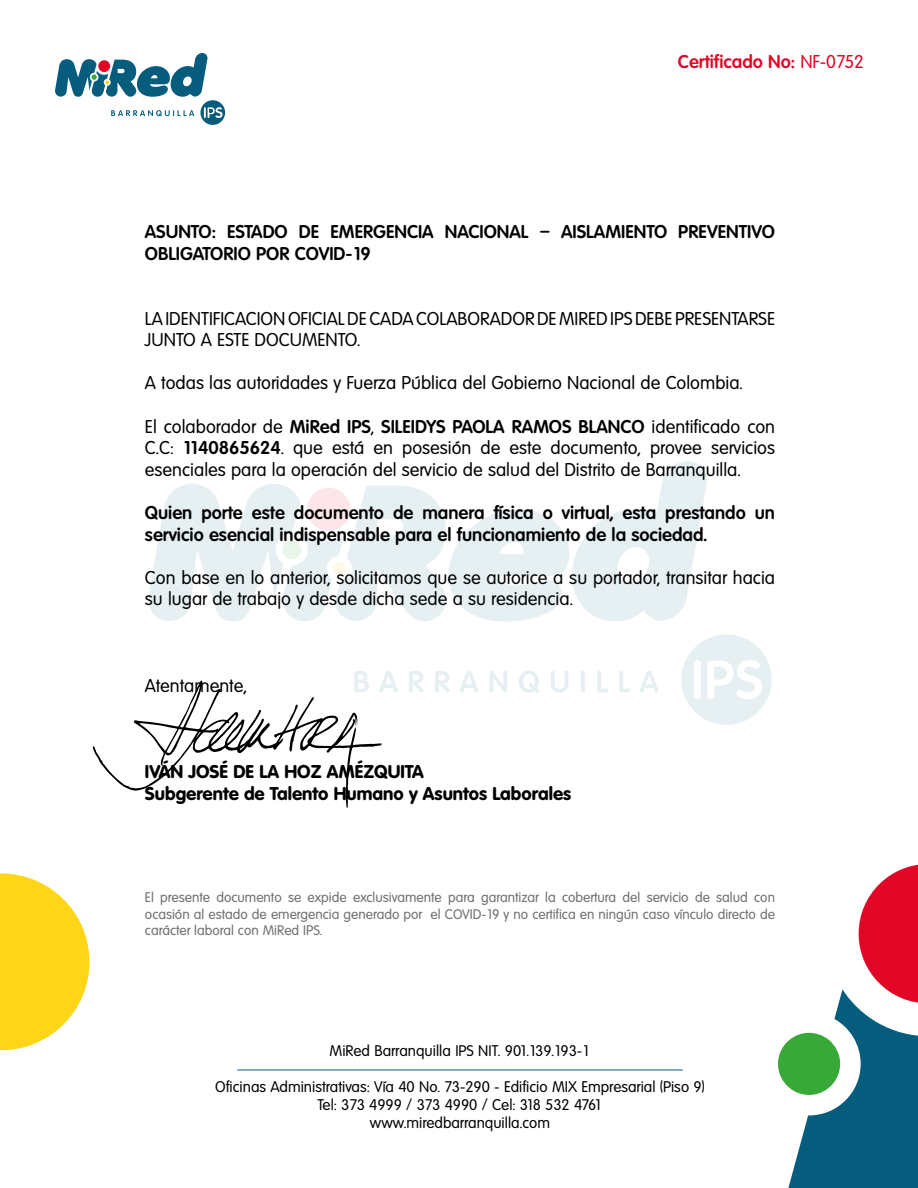
<style>
.page{position:relative;width:918px;height:1188px;background:#fff}
.page>*{position:absolute;margin:0;border:0;box-sizing:border-box;transform-origin:0 0}
.t1{font:18px/21.6px "Volkswagen Serial";color:#000}
.t2{font:700 18px/21.6px "Volkswagen Serial";color:#000}
.t3{font:800 18px/21.6px "Volkswagen Serial";color:#000}
.t4{font:700 18px "Volkswagen Serial";color:#e30526}
.t5{font:15px/18px "Volkswagen Serial";color:#000;text-align:center}
.t6{font:13.5px/16.2px "Volkswagen Serial";color:#6d6e71;text-align:justify}
.s1{font-weight:400}
.s2{font-weight:700}
</style>
<div class="page">
<svg style="left:55px;top:53px;width:170px;height:72px"></svg>
<svg style="left:409px;top:671px;width:15px;height:22px"></svg>
<svg style="left:435px;top:671px;width:15px;height:22px"></svg>
<svg style="left:460px;top:671px;width:18px;height:22px"></svg>
<svg style="left:489px;top:671px;width:18px;height:22px"></svg>
<svg style="left:519px;top:671px;width:21px;height:22px"></svg>
<svg style="left:551px;top:671px;width:17px;height:22px"></svg>
<hr style="left:581px;top:671px;width:4px;height:22px;background:#e6eff2;border-radius:2px">
<svg style="left:597px;top:671px;width:12px;height:21px"></svg>
<svg style="left:619px;top:671px;width:12px;height:21px"></svg>
<svg style="left:640px;top:671px;width:18px;height:22px"></svg>
<svg style="left:148px;top:461px;width:559px;height:161px"></svg>
<svg style="left:681px;top:634px;width:91px;height:91px"></svg>
<svg style="left:0;top:873px;width:89px;height:177px"></svg>
<svg style="left:778px;top:864px;width:140px;height:324px"></svg>
<hr style="left:237px;top:1070px;width:446px;height:1px;background:#055c7d">
<svg style="left:93px;top:671px;width:305px;height:137px"></svg>
<p class="t4" style="left:678px;top:51px;width:188px">Certificado No: <span class="s1">NF-0752</span></p>
<p class="t2" style="left:145px;top:221px;width:632px">ASUNTO: ESTADO DE EMERGENCIA NACIONAL – AISLAMIENTO PREVENTIVO<br>OBLIGATORIO POR COVID-19</p>
<p class="t1" style="left:145px;top:308px;width:632px">LA IDENTIFICACION OFICIAL DE CADA COLABORADOR DE MIRED IPS DEBE PRESENTARSE<br>JUNTO A ESTE DOCUMENTO.</p>
<p class="t1" style="left:145px;top:372px;width:599px">A todas las autoridades y Fuerza Pública del Gobierno Nacional de Colombia.</p>
<p class="t1" style="left:145px;top:416px;width:632px;text-align:justify">El colaborador de <span class="s2">MiRed IPS</span>, <span class="s2">SILEIDYS PAOLA RAMOS BLANCO</span> identificado con C.C: <span class="s2">1140865624</span>. que está en posesión de este documento, provee servicios esenciales para la operación del servicio de salud del Distrito de Barranquilla.</p>
<p class="t2" style="left:145px;top:502px;width:632px">Quien porte este documento de manera física o virtual, esta prestando un servicio esencial indispensable para el funcionamiento de la sociedad.</p>
<p class="t1" style="left:145px;top:567px;width:632px">Con base en lo anterior, solicitamos que se autorice a su portador, transitar hacia su lugar de trabajo y desde dicha sede a su residencia.</p>
<p class="t1" style="left:145px;top:675px;width:103px">Atentamente,</p>
<p class="t3" style="left:145px;top:761px;width:428px">IVÁN JOSÉ DE LA HOZ AMÉZQUITA<br>Subgerente de Talento Humano y Asuntos Laborales</p>
<p class="t6" style="left:145px;top:890px;width:632px">El presente documento se expide exclusivamente para garantizar la cobertura del servicio de salud con ocasión al estado de emergencia generado por el COVID-19 y no certifica en ningún caso vínculo directo de carácter laboral con MiRed IPS.</p>
<p class="t5" style="left:330px;top:1041px;width:263px">MiRed Barranquilla IPS NIT. 901.139.193-1</p>
<p class="t5" style="left:215px;top:1077px;width:491px">Oficinas Administrativas: Vía 40 No. 73-290 - Edificio MIX Empresarial (Piso 9)<br>Tel: 373 4999 / 373 4990 / Cel: 318 532 4761<br>www.miredbarranquilla.com</p>
</div>
